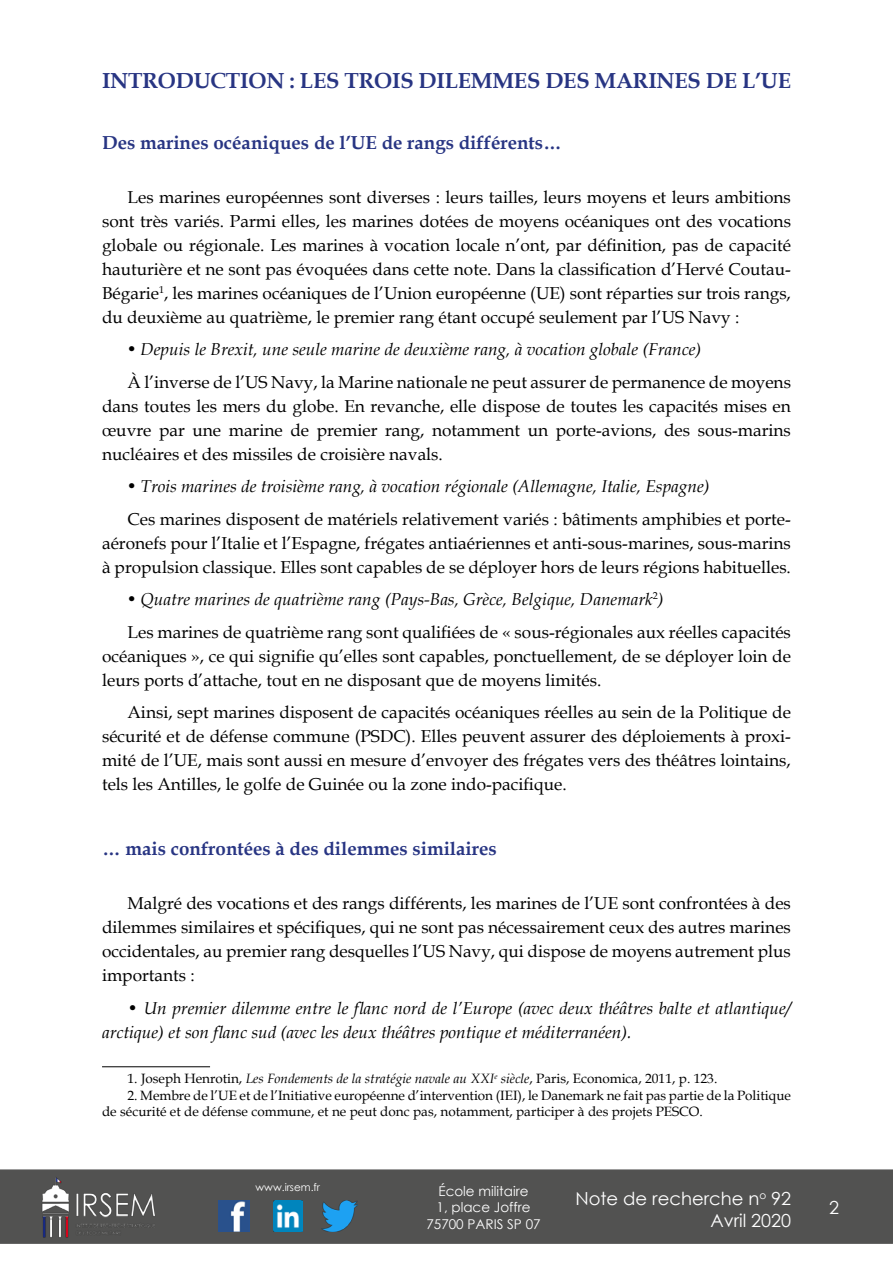
<style>
.page{position:relative;width:893px;height:1263px;background:#fff}
.page>*{position:absolute;margin:0;border:0;box-sizing:border-box;transform-origin:0 0}
.t1{font:700 21.75px "Book Antiqua";letter-spacing:-.01em;color:#283583}
.t2{font:700 18.75px "Book Antiqua";color:#283583}
.t3{font:18px/21.6px "Century Gothic";color:#fff;text-align:right}
.t4{font:17.25px/24px "Book Antiqua";color:#000;text-align:justify}
.t5{font:italic 17.25px/24px "Book Antiqua";color:#000}
.t6{font:13.5px/16.5px "Book Antiqua";color:#000}
.t7{font:13.5px/16.2px "Century Gothic";color:#fff;text-align:center}
.t8{font:10.5px "Century Gothic";color:#fff}
.s1{font-style:italic}
.s2{font-style:normal}
</style>
<div class="page">
<div style="left:0;top:1169px;width:893px;height:75px;background:#525251"></div>
<img style="left:39px;top:1169px;width:117px;height:75px">
<img style="left:322px;top:1200px;width:36px;height:32px">
<img style="left:218px;top:1200px;width:31px;height:32px">
<img style="left:274px;top:1200px;width:28px;height:32px">
<hr style="left:102px;top:1066px;width:108px;height:1px;background:#000">
<p class="t1" style="left:102px;top:66px;width:675px">Introduction : les trois dilemmes des marines de l’UE</p>
<p class="t2" style="left:102px;top:130px;width:461px">Des marines océaniques de l’UE de rangs différents…</p>
<p class="t4" style="left:102px;top:184px;width:690px;text-indent:26px">Les marines européennes sont diverses : leurs tailles, leurs moyens et leurs ambitions sont très variés. Parmi elles, les marines dotées de moyens océaniques ont des vocations globale ou régionale. Les marines à vocation locale n’ont, par définition, pas de capacité hauturière et ne sont pas évoquées dans cette note. Dans la classification d’Hervé Coutau-Bégarie<sup>1</sup>, les marines océaniques de l’Union européenne (UE) sont réparties sur trois rangs, du deuxième au quatrième, le premier rang étant occupé seulement par l’US Navy :</p>
<p class="t5" style="left:128px;top:337px;width:575px">• Depuis le Brexit, une seule marine de deuxième rang, à vocation globale (France)</p>
<p class="t4" style="left:102px;top:369px;width:690px;text-indent:26px">À l’inverse de l’US Navy, la Marine nationale ne peut assurer de permanence de moyens dans toutes les mers du globe. En revanche, elle dispose de toutes les capacités mises en œuvre par une marine de premier rang, notamment un porte-avions, des sous-marins nucléaires et des missiles de croisière navals.</p>
<p class="t5" style="left:128px;top:474px;width:584px">• Trois marines de troisième rang, à vocation régionale (Allemagne, Italie, Espagne)</p>
<p class="t4" style="left:102px;top:506px;width:690px;text-indent:26px">Ces marines disposent de matériels relativement variés : bâtiments amphibies et porte&shy;aéronefs pour l’Italie et l’Espagne, frégates antiaériennes et anti-sous-marines, sous-marins à propulsion classique. Elles sont capables de se déployer hors de leurs régions habituelles.</p>
<p class="t4" style="left:128px;top:583px;width:665px;line-height:32.5px"><span class="s1">• Quatre marines de quatrième rang (Pays-Bas, Grèce, Belgique, Danemark</span><sup>2</sup><span class="s1">)<br></span>Les marines de quatrième rang sont qualifiées de « sous-régionales aux réelles capacités</p>
<p class="t4" style="left:102px;top:643px;width:690px">océaniques », ce qui signifie qu’elles sont capables, ponctuellement, de se déployer loin de leurs ports d’attache, tout en ne disposant que de moyens limités.</p>
<p class="t4" style="left:102px;top:700px;width:690px;text-indent:26px">Ainsi, sept marines disposent de capacités océaniques réelles au sein de la Politique de sécurité et de défense commune (PSDC). Elles peuvent assurer des déploiements à proxi&shy;mité de l’UE, mais sont aussi en mesure d’envoyer des frégates vers des théâtres lointains, tels les Antilles, le golfe de Guinée ou la zone indo-pacifique.</p>
<p class="t2" style="left:102px;top:836px;width:396px">… mais confrontées à des dilemmes similaires</p>
<p class="t4" style="left:102px;top:891px;width:690px;text-indent:26px">Malgré des vocations et des rangs différents, les marines de l’UE sont confrontées à des dilemmes similaires et spécifiques, qui ne sont pas nécessairement ceux des autres marines occidentales, au premier rang desquelles l’US Navy, qui dispose de moyens autrement plus importants :</p>
<p class="t5" style="left:102px;top:995px;width:690px;text-indent:26px"><span class="s2">•</span> Un premier dilemme entre le flanc nord de l’Europe (avec deux théâtres balte et atlantique/ arctique) et son flanc sud (avec les deux théâtres pontique et méditerranéen).</p>
<p class="t6" style="left:128px;top:1070px;width:591px">1. Joseph Henrotin, <span class="s1">Les Fondements de la stratégie navale au XXI</span><sup>e</sup> <span class="s1">siècle</span>, Paris, Economica, 2011, p. 123.</p>
<p class="t6" style="left:102px;top:1086px;width:690px;text-indent:26px">2. Membre de l’UE et de l’Initiative européenne d’intervention (IEI), le Danemark ne fait pas partie de la Politique de sécurité et de défense commune, et ne peut donc pas, notamment, participer à des projets PESCO.</p>
<p class="t8" style="left:256px;top:1179px;width:66px">www.irsem.fr</p>
<p class="t7" style="left:426px;top:1183px;width:116px">École militaire<br>1, place Joffre<br>75700 PARIS SP 07</p>
<p class="t3" style="left:575px;top:1187px;width:217px">Note de recherche n<sup>o</sup> 92<br>Avril 2020</p>
<p class="t3" style="left:829px;top:1196px;width:11px">2</p>
</div>
